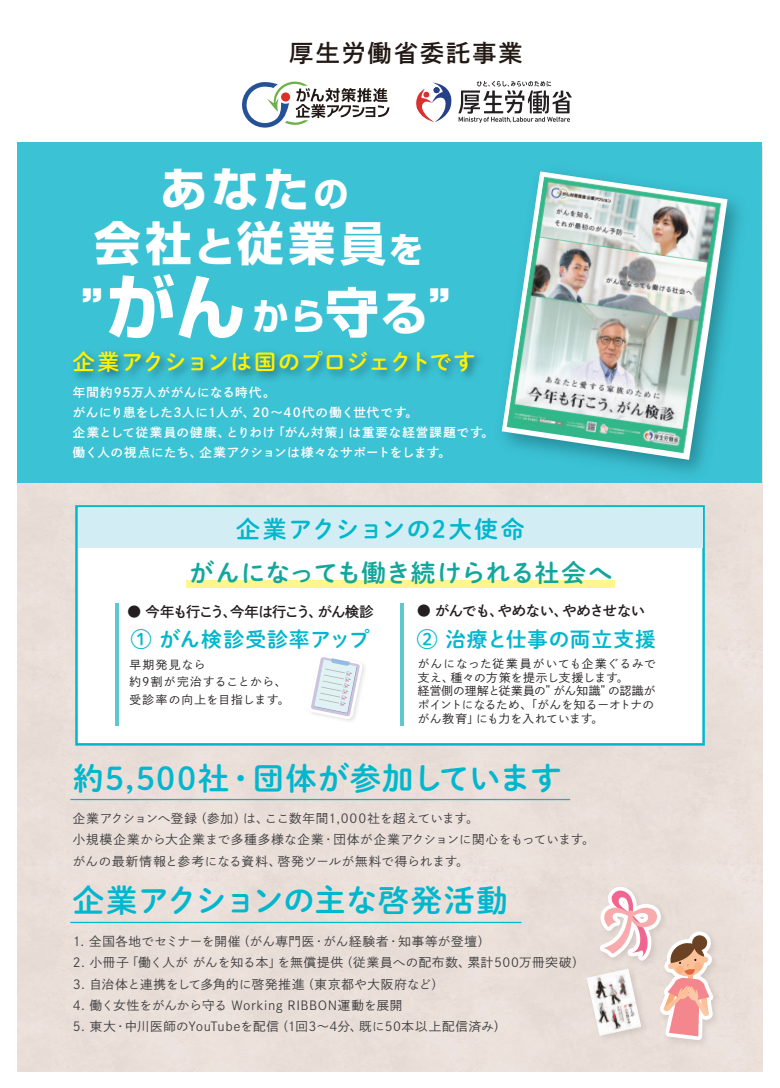
<style>
.page{position:relative;width:780px;height:1088px;background:#fff}
.page>*{position:absolute;margin:0;border:0;box-sizing:border-box;transform-origin:0 0}
.t1{font:700 46.5px/63.5px "Shin Go Pr 6 N";letter-spacing:.1em;color:#fff}
.t2{font:31.25px "Shuei M Go Std B";letter-spacing:.02em;color:#00b7ce}
.t3{font:24.62px "Shuei M Go Std B";color:#12a79d}
.t4{font:24.12px "Shuei Go Gin Std B";letter-spacing:.085em;color:#221914}
.t5{font:23.75px "Shuei M Go Std B";letter-spacing:.06em;color:#00b7ce}
.t6{font:21.88px "Shuei M Go Std B";letter-spacing:.03em;color:#fff101}
.t7{font:20.75px "Shuei M Go Std B";letter-spacing:.035em;color:#00b7ce}
.t8{font:14.25px "Shuei Go Gin Std B";letter-spacing:-.08em;color:#231f20}
.t9{font:14.25px "Shuei Go Gin Std B";letter-spacing:-.04em;color:#231f20}
.t10{font:12.5px/21.2px "Shuei Go Gin Std L";letter-spacing:.04em;color:#3e3e3f}
.t11{font:12.5px/20px "Shuei Go Gin Std B";letter-spacing:.055em;color:#fff}
.t12{font:11.62px/13.8px "Shuei Go Gin Std L";letter-spacing:.025em;color:#231f20}
.t13{font:11.62px/17.4px "Shuei Go Gin Std L";letter-spacing:.08em;color:#231f20}
.s1{font-size:34.75px}
.s2{font-size:40.88px}
.s3{font-size:70.25px}
.s4{font-size:53.5px}
</style>
<div class="page">
<div style="left:18px;top:147px;width:744px;height:925px;background:#eadfd9"></div>
<div style="left:18px;top:142px;width:744px;height:341px;background:#3bc2d5"></div>
<svg style="left:576px;top:456px;width:128px;height:9px"></svg>
<img style="left:501px;top:171px;width:238px;height:285px">
<div style="left:75px;top:505px;width:629px;height:240px;background:#fff;border:2px solid #00b7ce"></div>
<div style="left:186px;top:580px;width:429px;height:7px;background:#fff690"></div>
<div style="left:78px;top:508px;width:624px;height:40px;background:#d2edf3"></div>
<hr style="left:400px;top:603px;width:4px;height:123px;background:#5fc7cf">
<hr style="left:115px;top:603px;width:4px;height:123px;background:#5fc7cf">
<svg style="left:416px;top:83px;width:36px;height:39px"></svg>
<svg style="left:458px;top:81px;width:114px;height:42px"></svg>
<svg style="left:242px;top:81px;width:147px;height:47px"></svg>
<hr style="left:70px;top:799px;width:500px;height:1px;background:#00b7ce">
<hr style="left:70px;top:922px;width:451px;height:1px;background:#00b7ce">
<svg style="left:587px;top:887px;width:130px;height:156px"></svg>
<svg style="left:305px;top:657px;width:60px;height:89px"></svg>
<h3 class="t4" style="left:289px;top:36px;width:234px">厚生労働省委託事業</h3>
<h1 class="t1" style="left:161px;top:157px;width:189px">あなた<span class="s1">の</span></h1>
<h1 class="t1" style="left:80px;top:211px;width:372px">会社<span class="s2">と</span>従業員<span class="s1">を<br></span>”<span class="s3">がん</span><sub>から</sub><span class="s4">守</span>る”</h1>
<h3 class="t6" style="left:73px;top:346px;width:404px">企業アクションは国のプロジェクトです</h3>
<p class="t11" style="left:73px;top:382px;width:423px">年間約95万人ががんになる時代。<br>がんにり患をした3人に1人が、20～40代の働く世代です。<br>企業として従業員の健康、とりわけ「がん対策」は重要な経営課題です。働く人の視点にたち、企業アクションは様々なサポートをします。</p>
<h3 class="t5" style="left:236px;top:512px;width:290px">企業アクションの2大使命</h3>
<h3 class="t3" style="left:190px;top:554px;width:424px">がんになっても働き続けられる社会へ</h3>
<p class="t8" style="left:127px;top:601px;width:248px">● 今年も行こう、今年は行こう、がん検診</p>
<p class="t9" style="left:416px;top:601px;width:230px">● がんでも、やめない、やめさせない</p>
<h3 class="t7" style="left:131px;top:623px;width:240px">① がん検診受診率アップ</h3>
<h3 class="t7" style="left:416px;top:623px;width:241px">② 治療と仕事の両立支援</h3>
<p class="t13" style="left:129px;top:656px;width:162px">早期発見なら<br>約9割が完治することから、受診率の向上を目指します。</p>
<p class="t12" style="left:418px;top:656px;width:239px">がんになった従業員がいても企業ぐるみで支え、種々の方策を提示し支援します。<br>経営側の理解と従業員の”がん知識”の認識がポイントになるため、「がんを知るーオトナのがん教育」にも力を入れています。</p>
<h2 class="t2" style="left:73px;top:755px;width:490px">約5,500社・団体が参加しています</h2>
<p class="t10" style="left:73px;top:808px;width:523px">企業アクションへ登録（参加）は、ここ数年間1,000社を超えています。<br>小規模企業から大企業まで多種多様な企業・団体が企業アクションに関心をもっています。がんの最新情報と参考になる資料、啓発ツールが無料で得られます。</p>
<h2 class="t2" style="left:73px;top:877px;width:436px">企業アクションの主な啓発活動</h2>
<p class="t10" style="left:73px;top:931px;width:513px">1．全国各地でセミナーを開催（がん専門医・がん経験者・知事等が登壇）<br>2．小冊子「働く人が がんを知る本」を無償提供（従業員への配布数、累計500万冊突破）3．自治体と連携をして多角的に啓発推進（東京都や大阪府など）<br>4．働く女性をがんから守る Working RIBBON運動を展開<br>5．東大・中川医師のYouTubeを配信（1回3～4分、既に50本以上配信済み）</p>
</div>
